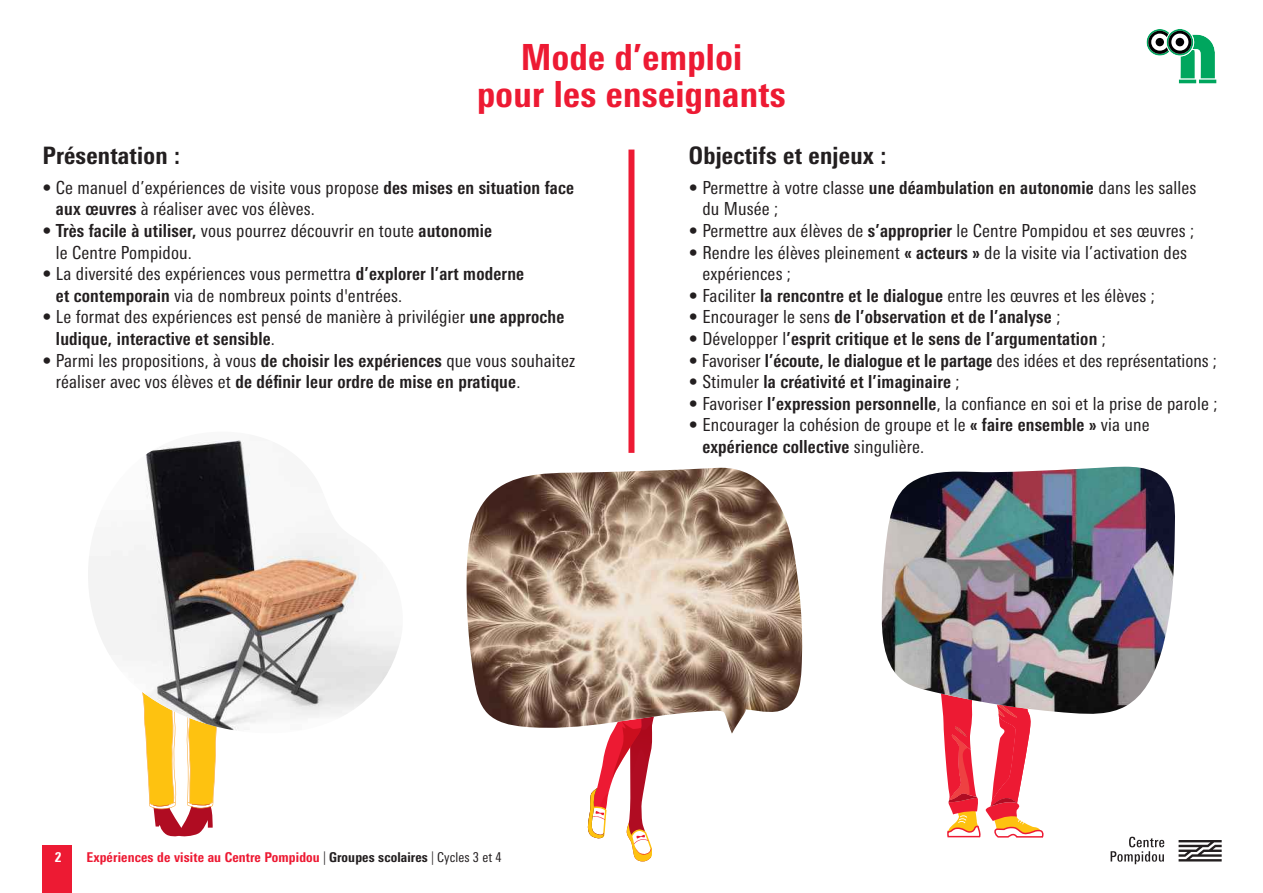
<style>
.page{position:relative;width:1263px;height:893px;background:#fff}
.page>*{position:absolute;margin:0;border:0;box-sizing:border-box;transform-origin:0 0}
.t1{font:800 condensed 36px/37.5px "Univers Next Pro";letter-spacing:.01em;color:#ed1a33;text-align:center}
.t2{font:800 condensed 24px "Univers Next Pro";letter-spacing:.01em;color:#231f20}
.t3{font:condensed 18px/21.6px "Univers Next Pro";letter-spacing:.01em;color:#231f20}
.t4{font:700 condensed 18px "Univers Next Pro";letter-spacing:.01em;color:#231f20}
.t5{font:800 condensed 13.5px "Univers Next Pro";letter-spacing:.01em;color:#ed1a33}
.t6{font:800 condensed 13.5px "Univers Next Pro";color:#fff}
.s1{font-weight:700}
.s2{font-weight:400}
.s3{font-weight:300;color:#231f20}
.s4{color:#231f20}
.s5{font-weight:400;color:#231f20}
</style>
<div class="page">
<div style="left:43px;top:845px;width:29px;height:48px;background:#ed1a33"></div>
<svg style="left:1110px;top:837px;width:54px;height:27px"></svg>
<svg style="left:1178px;top:840px;width:44px;height:21px"></svg>
<svg style="left:146px;top:757px;width:70px;height:80px"></svg>
<svg style="left:587px;top:734px;width:66px;height:127px"></svg>
<svg style="left:943px;top:715px;width:101px;height:123px"></svg>
<img style="left:467px;top:468px;width:335px;height:266px">
<img style="left:881px;top:467px;width:294px;height:248px">
<svg style="left:145px;top:735px;width:72px;height:22px;fill:#fec210"></svg>
<img style="left:88px;top:440px;width:313px;height:295px">
<div style="left:628px;top:150px;width:6px;height:303px;background:#ed1a33"></div>
<svg style="left:1146px;top:29px;width:71px;height:55px"></svg>
<p class="t1" style="left:477px;top:38px;width:310px">Mode d’emploi<br>pour les enseignants</p>
<p class="t2" style="left:43px;top:141px;width:139px">Présentation :</p>
<p class="t3" style="left:56px;top:176px;width:519px;text-indent:-13px">• Ce manuel d’expériences de visite vous propose <span class="s1">des mises en situation face aux œuvres</span> à réaliser avec vos élèves.</p>
<p class="t3" style="left:56px;top:220px;width:438px;text-indent:-13px">• <span class="s1">Très facile à utiliser,</span> vous pourrez découvrir en toute <span class="s1">autonomie </span>le Centre Pompidou.</p>
<p class="t3" style="left:56px;top:263px;width:470px;text-indent:-13px">• La diversité des expériences vous permettra <span class="s1">d’explorer l’art moderne et contemporain</span> via de nombreux points d'entrées.</p>
<p class="t3" style="left:56px;top:306px;width:510px;text-indent:-13px">• Le format des expériences est pensé de manière à privilégier <span class="s1">une approche ludique, interactive et sensible</span>.</p>
<p class="t3" style="left:56px;top:349px;width:521px;text-indent:-13px">• Parmi les propositions, à vous <span class="s1">de choisir les expériences</span> que vous souhaitez réaliser avec vos élèves et <span class="s1">de définir leur ordre de mise en pratique</span>.</p>
<p class="t2" style="left:689px;top:141px;width:199px">Objectifs et enjeux :</p>
<p class="t3" style="left:702px;top:176px;width:496px;text-indent:-13px">• Permettre à votre classe <span class="s1">une déambulation en autonomie</span> dans les salles du Musée ;</p>
<p class="t3" style="left:689px;top:220px;width:507px">• Permettre aux élèves de <span class="s1">s’approprier</span> le Centre Pompidou et ses œuvres ;</p>
<p class="t3" style="left:702px;top:241px;width:486px;text-indent:-13px">• Rendre les élèves pleinement <span class="s1">« acteurs »</span> de la visite via l’activation des expériences ;</p>
<p class="t3" style="left:689px;top:284px;width:468px">• Faciliter <span class="s1">la rencontre et le dialogue</span> entre les œuvres et les élèves ;</p>
<p class="t4" style="left:689px;top:306px;width:373px"><span class="s2">• Encourager le sens</span> de l’observation et de l’analyse <span class="s2">;</span></p>
<p class="t4" style="left:689px;top:328px;width:419px"><span class="s2">• Développer l</span>’esprit critique et le sens de l’argumentation <span class="s2">;</span></p>
<p class="t3" style="left:689px;top:349px;width:529px">• Favoriser <span class="s1">l’écoute, le dialogue et le partage</span> des idées et des représentations ;</p>
<p class="t4" style="left:689px;top:371px;width:272px"><span class="s2">• Stimuler</span> la créativité et l’imaginaire <span class="s2">;</span></p>
<p class="t3" style="left:689px;top:392px;width:530px">• Favoriser <span class="s1">l’expression personnelle</span>, la confiance en soi et la prise de parole ;</p>
<p class="t3" style="left:702px;top:414px;width:449px;text-indent:-13px">• Encourager la cohésion de groupe et le <span class="s1">« faire ensemble »</span> via une <span class="s1">expérience collective</span> singulière.</p>
<p class="t6" style="left:55px;top:849px;width:8px">2</p>
<p class="t5" style="left:86px;top:849px;width:417px">Expériences de visite au Centre Pompidou <span class="s3">|</span> <span class="s4">Groupes scolaires</span> <span class="s3">|</span> <span class="s5">Cycles 3 et 4</span></p>
</div>
